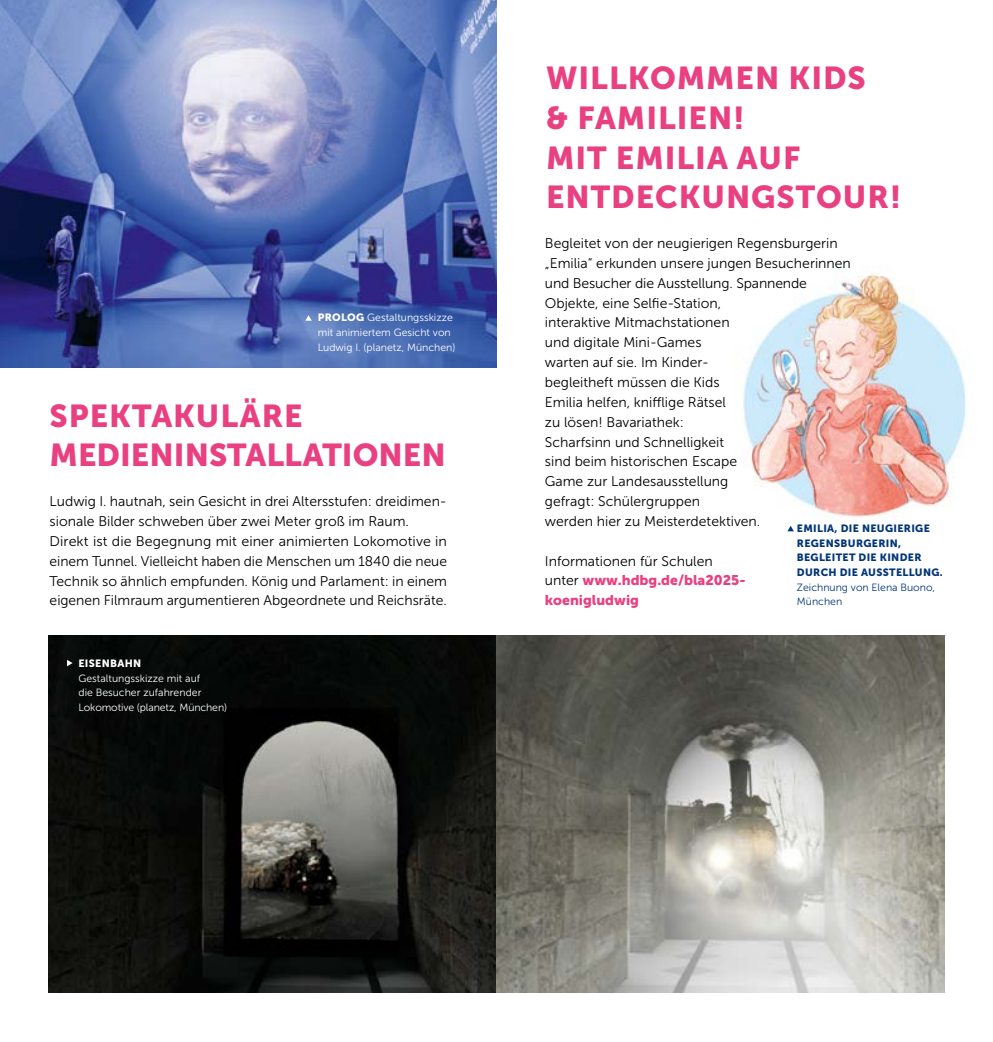
<style>
.page{position:relative;width:993px;height:1042px;background:#fff}
.page>*{position:absolute;margin:0;border:0;box-sizing:border-box;transform-origin:0 0}
.t1{font:31.5px/39.7px "Museo Sans 900";letter-spacing:.03em;color:#e94082}
.t2{font:31.5px/39.7px "Museo Sans 900";color:#e94082}
.t3{font:14px/19.8px "Museo Sans 300";color:#000}
.t4{font:14px/19.8px "Museo Sans 900";color:#e94082}
.t5{font:10.5px/14.7px "Museo Sans 300";color:#fff}
.t6{font:10.5px/14.7px "Museo Sans 900";letter-spacing:.03em;color:#033678}
.t7{font:10.5px/14.7px "Museo Sans 300";color:#033678}
.t8{font:10.5px "Museo Sans 900";letter-spacing:.03em;color:#fff}
.s1{font-family:"Museo Sans 900"}
.s2{font-family:"Museo Sans 300";color:#000}
</style>
<div class="page">
<img style="left:743px;top:273px;width:224px;height:245px">
<img style="left:0;top:0;width:496px;height:367px">
<svg style="left:787px;top:526px;width:6px;height:5px"></svg>
<img style="left:49px;top:636px;width:894px;height:356px">
<svg style="left:67px;top:660px;width:6px;height:6px"></svg>
<svg style="left:305px;top:315px;width:7px;height:6px"></svg>
<p class="t5" style="left:317px;top:310px;width:139px"><span class="s1">PROLOG</span> Gestaltungsskizze mit animiertem Gesicht von<br>Ludwig I. (planetz, München)</p>
<h1 class="t2" style="left:50px;top:396px;width:397px">SPEKTAKULÄRE<br>MEDIENINSTALLATIONEN</h1>
<p class="t3" style="left:50px;top:491px;width:399px">Ludwig I. hautnah, sein Gesicht in drei Altersstufen: dreidimen&shy;sionale Bilder schweben über zwei Meter groß im Raum.<br>Direkt ist die Begegnung mit einer animierten Lokomotive in einem Tunnel. Vielleicht haben die Menschen um 1840 die neue Technik so ähnlich empfunden. König und Parlament: in einem eigenen Filmraum argumentieren Abgeordnete und Reichsräte.</p>
<p class="t8" style="left:78px;top:657px;width:64px">EISENBAHN</p>
<p class="t5" style="left:78px;top:670px;width:150px">Gestaltungsskizze mit auf<br>die Besucher zufahrender<br>Lokomotive (planetz, München)</p>
<h1 class="t1" style="left:546px;top:58px;width:357px">WILLKOMMEN KIDS<br>&amp; FAMILIEN!<br>MIT EMILIA AUF<br>ENTDECKUNGSTOUR!</h1>
<p class="t3" style="left:544px;top:233px;width:307px">Begleitet von der neugierigen Regensburgerin „Emilia“ erkunden unsere jungen Besucherinnen und Besucher die Ausstellung. Spannende<br>Objekte, eine Selfie-Station,<br>interaktive Mitmachstationen<br>und digitale Mini-Games<br>warten auf sie. Im Kinder-<br>begleitheft müssen die Kids<br>Emilia helfen, knifflige Rätsel<br>zu lösen! Bavariathek:<br>Scharfsinn und Schnelligkeit<br>sind beim historischen Escape<br>Game zur Landesausstellung<br>gefragt: Schülergruppen<br>werden hier zu Meisterdetektiven.</p>
<p class="t3" style="left:544px;top:551px;width:169px">Informationen für Schulen</p>
<p class="t4" style="left:544px;top:570px;width:202px"><span class="s2">unter</span> www.hdbg.de/bla2025- koenigludwig</p>
<p class="t6" style="left:796px;top:521px;width:147px">EMILIA, DIE NEUGIERIGE<br>REGENSBURGERIN,<br>BEGLEITET DIE KINDER<br>DURCH DIE AUSSTELLUNG.</p>
<p class="t7" style="left:796px;top:580px;width:140px">Zeichnung von Elena Buono,<br>München</p>
</div>
